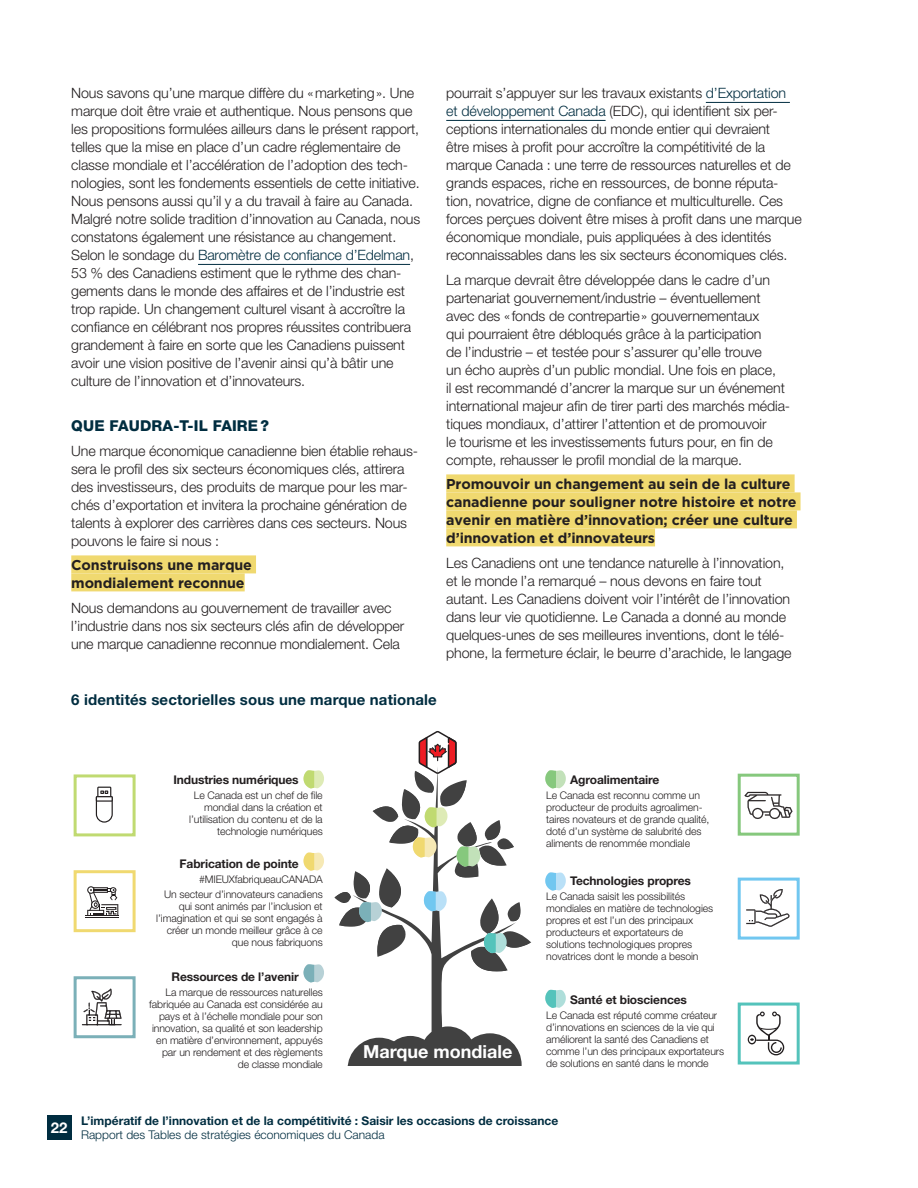
<style>
.page{position:relative;width:918px;height:1188px;background:#fff}
.page>*{position:absolute;margin:0;border:0;box-sizing:border-box;transform-origin:0 0}
.t1{font:700 18px "Helvetica Neue LT Std";color:#fff}
.t2{font:700 15px "Helvetica Neue LT Std";letter-spacing:.01em;color:#002d40}
.t3{font:800 15px "Helvetica Neue LT Std";letter-spacing:.01em;color:#002d40}
.t4{font:700 15px "Helvetica Neue LT Std";color:#fff}
.t5{font:300 14.25px/18px "Helvetica Neue LT Std";letter-spacing:-.01em;color:#231f20}
.t6{font:700 14.25px/18px "Gotham HTF";letter-spacing:-.01em;color:#231f20}
.t7{font:700 12px "Helvetica Neue LT Std";letter-spacing:-.01em;color:#231f20}
.t8{font:700 12px "Helvetica Neue LT Std";color:#002d40}
.t9{font:300 12px "Helvetica Neue LT Std";color:#002d40}
.t10{font:300 10.5px/12px "Helvetica Neue LT Std";letter-spacing:-.01em;color:#231f20;text-align:right}
.s1{color:#002d40}
</style>
<div class="page">
<hr style="left:198px;top:264px;width:212px;height:1px;background:#002d40">
<div style="left:71px;top:555px;width:185px;height:18px;background:#f0d970"></div>
<div style="left:71px;top:573px;width:174px;height:18px;background:#f0d970"></div>
<hr style="left:706px;top:102px;width:84px;height:1px;background:#002d40">
<hr style="left:446px;top:120px;width:160px;height:1px;background:#002d40">
<div style="left:446px;top:474px;width:349px;height:18px;background:#f0d970"></div>
<div style="left:446px;top:492px;width:355px;height:18px;background:#f0d970"></div>
<div style="left:446px;top:510px;width:351px;height:18px;background:#f0d970"></div>
<div style="left:446px;top:528px;width:209px;height:18px;background:#f0d970"></div>
<div style="left:420px;top:1026px;width:56px;height:56px;background:#414141;border-radius:50%"></div>
<div style="left:383px;top:1036px;width:55px;height:55px;background:#414141;border-radius:50%"></div>
<svg style="left:458px;top:1041px;width:64px;height:26px"></svg>
<svg style="left:348px;top:1041px;width:63px;height:26px"></svg>
<svg style="left:365px;top:971px;width:146px;height:70px"></svg>
<svg style="left:334px;top:731px;width:197px;height:240px"></svg>
<div style="left:337px;top:1067px;width:202px;height:24px;background:#fff"></div>
<svg style="left:545px;top:990px;width:21px;height:18px"></svg>
<svg style="left:304px;top:964px;width:20px;height:18px"></svg>
<svg style="left:304px;top:853px;width:20px;height:18px"></svg>
<svg style="left:304px;top:770px;width:20px;height:18px"></svg>
<svg style="left:545px;top:873px;width:21px;height:18px"></svg>
<svg style="left:545px;top:770px;width:21px;height:18px"></svg>
<svg style="left:96px;top:787px;width:17px;height:36px"></svg>
<div style="left:74px;top:976px;width:62px;height:62px;border:3px solid #7bb0b8"></div>
<div style="left:74px;top:870px;width:62px;height:62px;border:3px solid #f0d970"></div>
<div style="left:74px;top:774px;width:62px;height:62px;border:3px solid #c0da71"></div>
<svg style="left:82px;top:989px;width:40px;height:36px"></svg>
<hr style="left:85px;top:917px;width:34px;height:1px;background:#231f20">
<hr style="left:85px;top:915px;width:34px;height:1px;background:#231f20">
<svg style="left:87px;top:886px;width:31px;height:29px"></svg>
<svg style="left:745px;top:792px;width:47px;height:27px"></svg>
<div style="left:738px;top:1003px;width:62px;height:62px;border:3px solid #54c3bb"></div>
<div style="left:738px;top:878px;width:62px;height:62px;border:3px solid #71c7f0"></div>
<div style="left:738px;top:774px;width:62px;height:62px;border:3px solid #86c87d"></div>
<svg style="left:746px;top:889px;width:44px;height:38px"></svg>
<svg style="left:748px;top:1012px;width:36px;height:43px"></svg>
<div style="left:47px;top:1116px;width:24px;height:24px;background:#002d40"></div>
<p class="t5" style="left:71px;top:84px;width:351px">Nous savons qu’une marque diffère du «marketing». Une marque doit être vraie et authentique. Nous pensons que les propositions formulées ailleurs dans le présent rapport, telles que la mise en place d’un cadre réglementaire de classe mondiale et l’accélération de l’adoption des tech&shy;nologies, sont les fondements essentiels de cette initiative.<br>Nous pensons aussi qu’il y a du travail à faire au Canada.<br>Malgré notre solide tradition d’innovation au Canada, nous constatons également une résistance au changement.<br>Selon le sondage du <span class="s1">Baromètre de confiance d’Edelman</span>, 53 % des Canadiens estiment que le rythme des chan&shy;gements dans le monde des affaires et de l’industrie est trop rapide. Un changement culturel visant à accroître la confiance en célébrant nos propres réussites contribuera grandement à faire en sorte que les Canadiens puissent avoir une vision positive de l’avenir ainsi qu’à bâtir une culture de l’innovation et d’innovateurs.</p>
<p class="t3" style="left:71px;top:417px;width:199px">QUE FAUDRA-T-IL FAIRE?</p>
<p class="t5" style="left:71px;top:441px;width:348px">Une marque économique canadienne bien établie rehaus&shy;sera le profil des six secteurs économiques clés, attirera des investisseurs, des produits de marque pour les mar&shy;chés d’exportation et invitera la prochaine génération de talents à explorer des carrières dans ces secteurs. Nous pouvons le faire si nous :</p>
<p class="t6" style="left:71px;top:556px;width:182px">Construisons une marque mondialement reconnue</p>
<p class="t5" style="left:71px;top:599px;width:334px">Nous demandons au gouvernement de travailler avec l’industrie dans nos six secteurs clés afin de développer une marque canadienne reconnue mondialement. Cela</p>
<p class="t5" style="left:446px;top:84px;width:357px">pourrait s’appuyer sur les travaux existants <span class="s1">d’Exportation<br>et développement Canada</span> (EDC), qui identifient six per&shy;ceptions internationales du monde entier qui devraient<br>être mises à profit pour accroître la compétitivité de la marque Canada : une terre de ressources naturelles et de grands espaces, riche en ressources, de bonne réputa&shy;tion, novatrice, digne de confiance et multiculturelle. Ces forces perçues doivent être mises à profit dans une marque économique mondiale, puis appliquées à des identités reconnaissables dans les six secteurs économiques clés.</p>
<p class="t5" style="left:446px;top:270px;width:345px">La marque devrait être développée dans le cadre d’un partenariat gouvernement/industrie – éventuellement avec des «fonds de contrepartie» gouvernementaux<br>qui pourraient être débloqués grâce à la participation<br>de l’industrie – et testée pour s’assurer qu’elle trouve<br>un écho auprès d’un public mondial. Une fois en place,<br>il est recommandé d’ancrer la marque sur un événement international majeur afin de tirer parti des marchés média&shy;tiques mondiaux, d’attirer l’attention et de promouvoir<br>le tourisme et les investissements futurs pour, en fin de compte, rehausser le profil mondial de la marque.</p>
<p class="t6" style="left:446px;top:475px;width:352px">Promouvoir un changement au sein de la culture canadienne pour souligner notre histoire et notre avenir en matière d’innovation; créer une culture d’innovation et d’innovateurs</p>
<p class="t5" style="left:446px;top:554px;width:347px">Les Canadiens ont une tendance naturelle à l’innovation, et le monde l’a remarqué – nous devons en faire tout autant. Les Canadiens doivent voir l’intérêt de l’innovation dans leur vie quotidienne. Le Canada a donné au monde quelques‑unes de ses meilleures inventions, dont le télé&shy;phone, la fermeture éclair, le beurre d’arachide, le langage</p>
<p class="t2" style="left:71px;top:690px;width:367px">6 identités sectorielles sous une marque nationale</p>
<p class="t7" style="left:173px;top:772px;width:127px">Industries numériques</p>
<p class="t10" style="left:189px;top:789px;width:135px">Le Canada est un chef de file mondial dans la création et l’utilisation du contenu et de la technologie numériques</p>
<p class="t7" style="left:180px;top:856px;width:121px">Fabrication de pointe</p>
<p class="t10" style="left:164px;top:871px;width:160px;line-height:15px">#MIEUXfabriqueauCANADA<br>Un secteur d’innovateurs canadiens</p>
<p class="t10" style="left:156px;top:900px;width:168px">qui sont animés par l’inclusion et l’imagination et qui se sont engagés à créer un monde meilleur grâce à ce que nous fabriquons</p>
<p class="t7" style="left:171px;top:969px;width:129px">Ressources de l’avenir</p>
<p class="t10" style="left:149px;top:986px;width:175px">La marque de ressources naturelles fabriquée au Canada est considérée au pays et à l’échelle mondiale pour son innovation, sa qualité et son leadership en matière d’environnement, appuyés par un rendement et des règlements de classe mondiale</p>
<p class="t1" style="left:363px;top:1041px;width:151px">Marque mondiale</p>
<p class="t7" style="left:570px;top:772px;width:91px">Agroalimentaire</p>
<p class="t10" style="left:546px;top:789px;width:165px;text-align:left">Le Canada est reconnu comme un producteur de produits agroalimen&shy;taires novateurs et de grande qualité, doté d’un système de salubrité des aliments de renommée mondiale</p>
<p class="t7" style="left:570px;top:874px;width:122px">Technologies propres</p>
<p class="t10" style="left:546px;top:890px;width:169px;text-align:left">Le Canada saisit les possibilités mondiales en matière de technologies propres et est l’un des principaux producteurs et exportateurs de solutions technologiques propres novatrices dont le monde a besoin</p>
<p class="t7" style="left:570px;top:992px;width:118px">Santé et biosciences</p>
<p class="t10" style="left:546px;top:1009px;width:179px;text-align:left">Le Canada est réputé comme créateur d’innovations en sciences de la vie qui améliorent la santé des Canadiens et comme l’un des principaux exportateurs de solutions en santé dans le monde</p>
<p class="t4" style="left:51px;top:1118px;width:18px">22</p>
<p class="t8" style="left:81px;top:1114px;width:479px">L’impératif de l’innovation et de la compétitivité : Saisir les occasions de croissance</p>
<p class="t9" style="left:81px;top:1127px;width:305px">Rapport des Tables de stratégies économiques du Canada</p>
</div>
